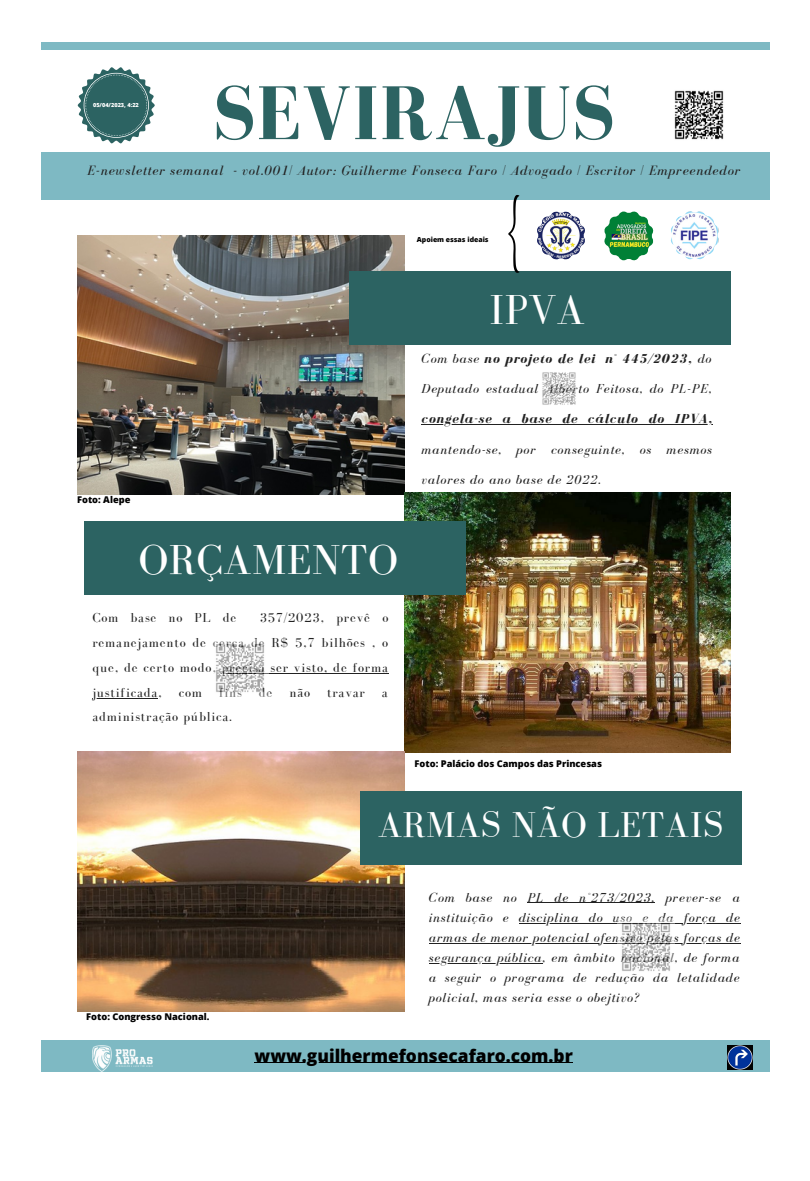
<style>
.page{position:relative;width:810px;height:1181px;background:#fff}
.page>*{position:absolute;margin:0;border:0;box-sizing:border-box;transform-origin:0 0}
.t1{font:700 78.15px "Bodoni FLF";letter-spacing:.01em;color:#2c6362}
.t2{font:43.2px "Bodoni FLF";letter-spacing:.01em;color:#fff}
.t3{font:37.05px "Bodoni FLF";letter-spacing:.01em;color:#fff}
.t4{font:800 17.4px "Open Sans";color:#000}
.t5{font:italic 13.95px "Bodoni FLF";letter-spacing:.06em;color:#222}
.t6{font:italic 13.35px/20.1px "Bodoni FLF";letter-spacing:.06em;color:#222;text-align:justify}
.t7{font:13.35px/24.8px "Bodoni FLF";letter-spacing:.06em;color:#222;text-align:justify}
.t8{font:italic 700 13.35px "Bodoni FLF";letter-spacing:.06em;color:#222}
.t9{font:800 9.3px "Open Sans";color:#000}
.t10{font:800 6.9px "Open Sans";color:#000}
.t11{font:800 5.55px "Open Sans";color:#fff}
.s1{font-weight:400}
</style>
<div class="page">
<div style="left:42px;top:1040px;width:728px;height:31px;background:#7eb9c3"></div>
<div style="left:42px;top:42px;width:728px;height:7px;background:#7eb9c3"></div>
<img style="left:78px;top:235px;width:326px;height:259px">
<img style="left:404px;top:492px;width:326px;height:260px">
<img style="left:78px;top:751px;width:326px;height:260px">
<div style="left:349px;top:271px;width:381px;height:73px;background:#2c6362"></div>
<div style="left:84px;top:521px;width:381px;height:74px;background:#2c6362"></div>
<div style="left:360px;top:791px;width:381px;height:73px;background:#2c6362"></div>
<div style="left:42px;top:152px;width:728px;height:48px;background:#7eb9c3"></div>
<svg style="left:78px;top:67px;width:77px;height:76px"></svg>
<img style="left:674px;top:90px;width:50px;height:50px">
<img style="left:537px;top:211px;width:48px;height:48px">
<img style="left:604px;top:211px;width:49px;height:49px">
<img style="left:671px;top:211px;width:48px;height:48px">
<img style="left:92px;top:1045px;width:60px;height:26px">
<svg style="left:508px;top:195px;width:11px;height:78px"></svg>
<img style="left:728px;top:1045px;width:24px;height:24px">
<hr style="left:422px;top:424px;width:291px;height:1px;background:#222">
<hr style="left:222px;top:672px;width:167px;height:1px;background:#222">
<hr style="left:92px;top:697px;width:66px;height:1px;background:#222">
<hr style="left:528px;top:902px;width:127px;height:1px;background:#222">
<hr style="left:519px;top:922px;width:222px;height:1px;background:#222">
<hr style="left:429px;top:942px;width:312px;height:1px;background:#222">
<hr style="left:429px;top:963px;width:114px;height:1px;background:#222">
<hr style="left:255px;top:1062px;width:318px;height:1px;background:#000">
<img style="left:542px;top:372px;width:34px;height:33px">
<img style="left:216px;top:644px;width:52px;height:48px">
<img style="left:618px;top:922px;width:57px;height:49px">
<p class="t1" style="left:212px;top:71px;width:404px">SEVIRAJUS</p>
<p class="t5" style="left:87px;top:163px;width:655px">E-newsletter semanal - vol.001| Autor: Guilherme Fonseca Faro | Advogado | Escritor | Empreendedor</p>
<p class="t11" style="left:93px;top:101px;width:47px">05/04/2023, 4:22</p>
<p class="t10" style="left:417px;top:234px;width:73px">Apoiem essas ideais</p>
<p class="t9" style="left:77px;top:493px;width:55px">Foto: Alepe</p>
<p class="t2" style="left:139px;top:536px;width:261px">ORÇAMENTO</p>
<p class="t7" style="left:92px;top:605px;width:298px;text-indent:167px">357/2023, prevê o remanejamento de cerca de R$ 5,7 bilhões , o que, de certo modo, precisa ser visto, de forma justificada,</p>
<p class="t7" style="left:92px;top:605px;width:145px">Com base no PL de</p>
<p class="t7" style="left:179px;top:679px;width:25px">com</p>
<p class="t7" style="left:219px;top:679px;width:24px">fins</p>
<p class="t7" style="left:259px;top:679px;width:15px">de</p>
<p class="t7" style="left:289px;top:679px;width:22px">não</p>
<p class="t7" style="left:327px;top:679px;width:39px">travar</p>
<p class="t7" style="left:382px;top:679px;width:7px">a</p>
<p class="t7" style="left:92px;top:704px;width:141px">administração pública.</p>
<p class="t2" style="left:489px;top:286px;width:97px">IPVA</p>
<p class="t8" style="left:422px;top:351px;width:292px"><span class="s1">Com base</span> no projeto de lei n° 445/2023, <span class="s1">do</span></p>
<p class="t6" style="left:422px;top:378px;width:292px">Deputado estadual Alberto Feitosa, do PL-PE,</p>
<p class="t8" style="left:422px;top:412px;width:292px">congela-se a base de cálculo do IPVA,</p>
<p class="t6" style="left:422px;top:439px;width:292px">mantendo-se, por conseguinte, os mesmos</p>
<p class="t6" style="left:422px;top:469px;width:181px">valores do ano base de 2022.</p>
<p class="t9" style="left:415px;top:757px;width:189px">Foto: Palácio dos Campos das Princesas</p>
<p class="t3" style="left:378px;top:805px;width:347px">ARMAS NÃO LETAIS</p>
<p class="t9" style="left:86px;top:1010px;width:125px">Foto: Congresso Nacional.</p>
<p class="t6" style="left:429px;top:887px;width:313px">Com base no PL de n°273/2023, prever-se a instituição e disciplina do uso e da força de armas de menor potencial ofensivo pelas forças de segurança pública, em âmbito nacional, de forma a seguir o programa de redução da letalidade policial, mas seria esse o obejtivo?</p>
<p class="t4" style="left:255px;top:1043px;width:320px">www.guilhermefonsecafaro.com.br</p>
</div>
